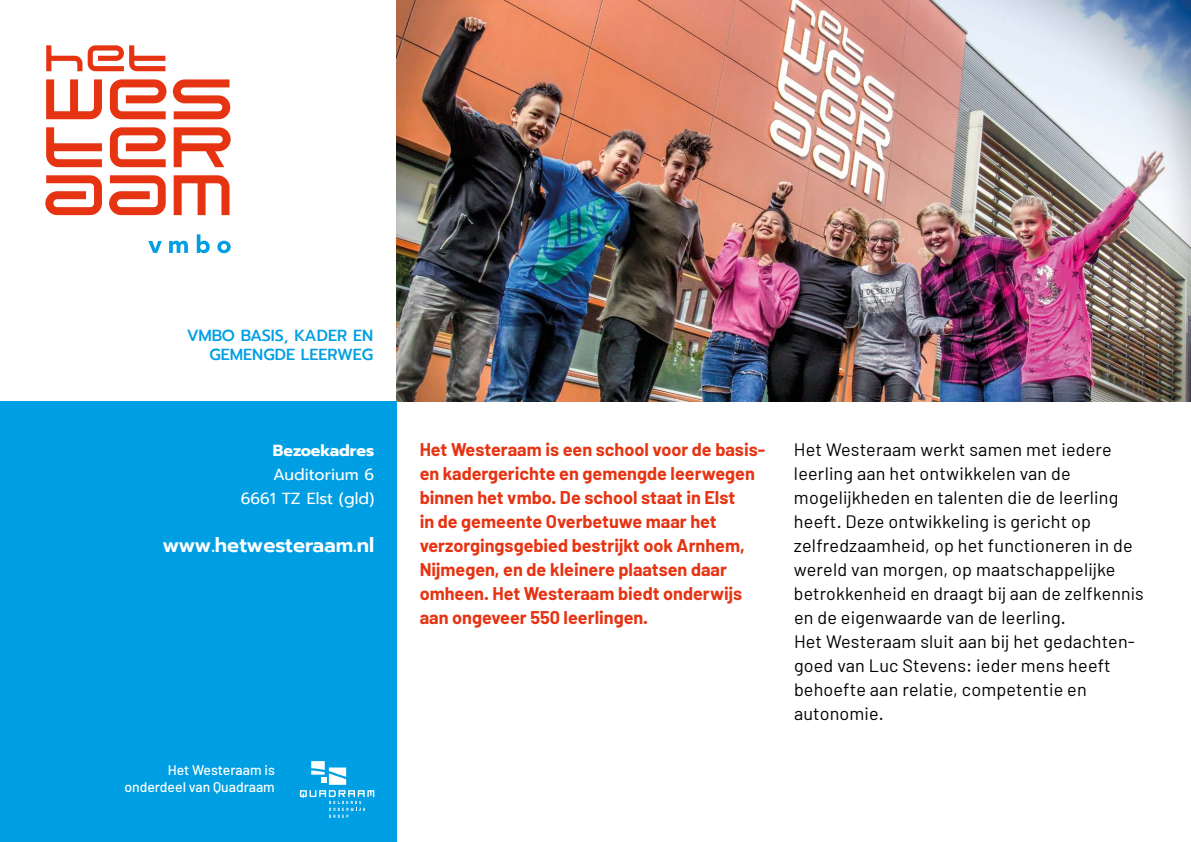
<style>
.page{position:relative;width:1191px;height:842px;background:#fff}
.page>*{position:absolute;margin:0;border:0;box-sizing:border-box;transform-origin:0 0}
.t1{font:600 20px "Prompt";color:#fff}
.t2{font:18px/24px "Barlow";letter-spacing:.01em;color:#000}
.t3{font:700 18px/24px "Barlow";color:#e63312}
.t4{font:500 16px/19.2px "Prompt";color:#009fe3;text-align:right}
.t5{font:16px/24px "Prompt";color:#fff;text-align:right}
.t6{font:700 16px "Prompt";color:#fff}
.t7{font:500 14px/16.8px "Barlow";color:#fff;text-align:right}
</style>
<div class="page">
<div style="left:0;top:401px;width:397px;height:441px;background:#009fe3"></div>
<img style="left:397px;top:0;width:794px;height:401px">
<svg style="left:148px;top:241px;width:14px;height:12px"></svg>
<svg style="left:169px;top:241px;width:19px;height:12px"></svg>
<svg style="left:197px;top:234px;width:13px;height:19px"></svg>
<svg style="left:217px;top:241px;width:14px;height:12px"></svg>
<svg style="left:45px;top:45px;width:186px;height:170px"></svg>
<svg style="left:300px;top:761px;width:74px;height:57px"></svg>
<p class="t4" style="left:187px;top:326px;width:188px">VMBO BASIS, KADER EN<br>GEMENGDE LEERWEG</p>
<p class="t6" style="left:273px;top:438px;width:103px">Bezoekadres</p>
<p class="t5" style="left:241px;top:462px;width:135px">Auditorium 6<br>6661 TZ Elst (gld)</p>
<p class="t1" style="left:162px;top:530px;width:213px">www.hetwesteraam.nl</p>
<p class="t7" style="left:124px;top:761px;width:152px">Het Westeraam is onderdeel van Quadraam</p>
<p class="t3" style="left:420px;top:437px;width:347px">Het Westeraam is een school voor de basis&shy;en kadergerichte en gemengde leerwegen binnen het vmbo. De school staat in Elst<br>in de gemeente Overbetuwe maar het verzorgingsgebied bestrijkt ook Arnhem, Nijmegen, en de kleinere plaatsen daar omheen. Het Westeraam biedt onderwijs aan ongeveer 550 leerlingen.</p>
<p class="t2" style="left:794px;top:437px;width:351px">Het Westeraam werkt samen met iedere leerling aan het ontwikkelen van de mogelijkheden en talenten die de leerling heeft. Deze ontwikkeling is gericht op zelfredzaamheid, op het functioneren in de wereld van morgen, op maatschappelijke betrokkenheid en draagt bij aan de zelfkennis en de eigenwaarde van de leerling.<br>Het Westeraam sluit aan bij het gedachten&shy;goed van Luc Stevens: ieder mens heeft behoefte aan relatie, competentie en autonomie.</p>
</div>
